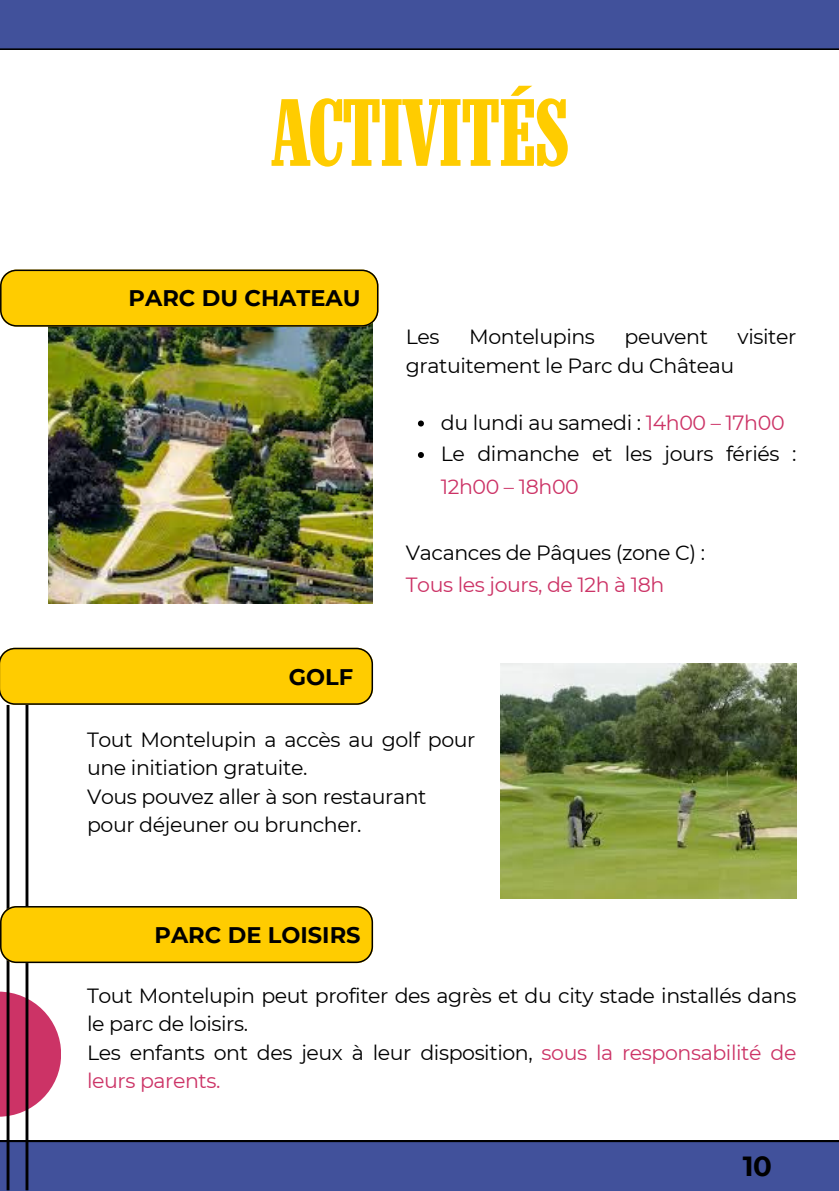
<style>
.page{position:relative;width:839px;height:1191px;background:#fff}
.page>*{position:absolute;margin:0;border:0;box-sizing:border-box;transform-origin:0 0}
.t1{font:100px "Neo Contact LT Pro";color:#fc0}
.t2{font:700 27.6px "Montserrat";color:#000}
.t3{font:700 22.6px "Montserrat";color:#000}
.t4{font:20.6px/28.4px "Montserrat";letter-spacing:-.02em;color:#000}
.t5{font:20.6px "Montserrat";letter-spacing:-.02em;color:#c36}
.s1{color:#c36}
</style>
<div class="page">
<img style="left:48px;top:327px;width:324px;height:277px">
<svg style="left:0;top:270px;width:378px;height:57px;background:#f1c102"></svg>
<div style="left:0;top:0;width:838px;height:50px;background:#41519b"></div>
<svg style="left:418px;top:421px;width:6px;height:6px"></svg>
<svg style="left:418px;top:452px;width:6px;height:6px"></svg>
<div style="left:0;top:1141px;width:838px;height:50px;background:#41519b"></div>
<svg style="left:1px;top:992px;width:60px;height:125px"></svg>
<hr style="left:26px;top:705px;width:2px;height:485px;background:#000">
<hr style="left:0;top:705px;width:1px;height:485px;background:#000">
<hr style="left:7px;top:705px;width:2px;height:485px;background:#000">
<img style="left:500px;top:663px;width:296px;height:236px">
<svg style="left:0;top:648px;width:373px;height:57px;background:#f1c102"></svg>
<svg style="left:0;top:906px;width:373px;height:57px;background:#f0c002"></svg>
<h1 class="t1" style="left:271px;top:99px;width:298px">ACTIVITÉS</h1>
<p class="t3" style="left:129px;top:284px;width:233px">PARC DU CHATEAU</p>
<p class="t3" style="left:289px;top:663px;width:66px">GOLF</p>
<h2 class="t4" style="left:406px;top:322px;width:35px">Les</h2>
<h2 class="t4" style="left:469px;top:322px;width:127px">Montelupins</h2>
<h2 class="t4" style="left:624px;top:322px;width:85px">peuvent</h2>
<h2 class="t4" style="left:737px;top:322px;width:60px">visiter</h2>
<h2 class="t4" style="left:406px;top:351px;width:330px">gratuitement le Parc du Château</h2>
<p class="t4" style="left:441px;top:408px;width:345px">du lundi au samedi : <span class="s1">14h00 – 17h00</span></p>
<p class="t4" style="left:441px;top:437px;width:357px;line-height:33px">Le dimanche et les jours fériés :<br><span class="s1">12h00 – 18h00</span></p>
<p class="t4" style="left:406px;top:538px;width:301px">Vacances de Pâques (zone C) :</p>
<p class="t5" style="left:406px;top:572px;width:260px">Tous les jours, de 12h à 18h</p>
<h2 class="t4" style="left:87px;top:725px;width:390px">Tout Montelupin a accès au golf pour une initiation gratuite.</h2>
<p class="t4" style="left:87px;top:782px;width:341px">Vous pouvez aller à son restaurant pour déjeuner ou bruncher.</p>
<p class="t3" style="left:154px;top:921px;width:207px">PARC DE LOISIRS</p>
<p class="t4" style="left:87px;top:981px;width:710px">Tout Montelupin peut profiter des agrès et du city stade installés dans le parc de loisirs.</p>
<h2 class="t4" style="left:87px;top:1038px;width:710px">Les enfants ont des jeux à leur disposition, <span class="s1">sous la responsabilité de leurs parents.</span></h2>
<p class="t2" style="left:742px;top:1150px;width:31px">10</p>
</div>
